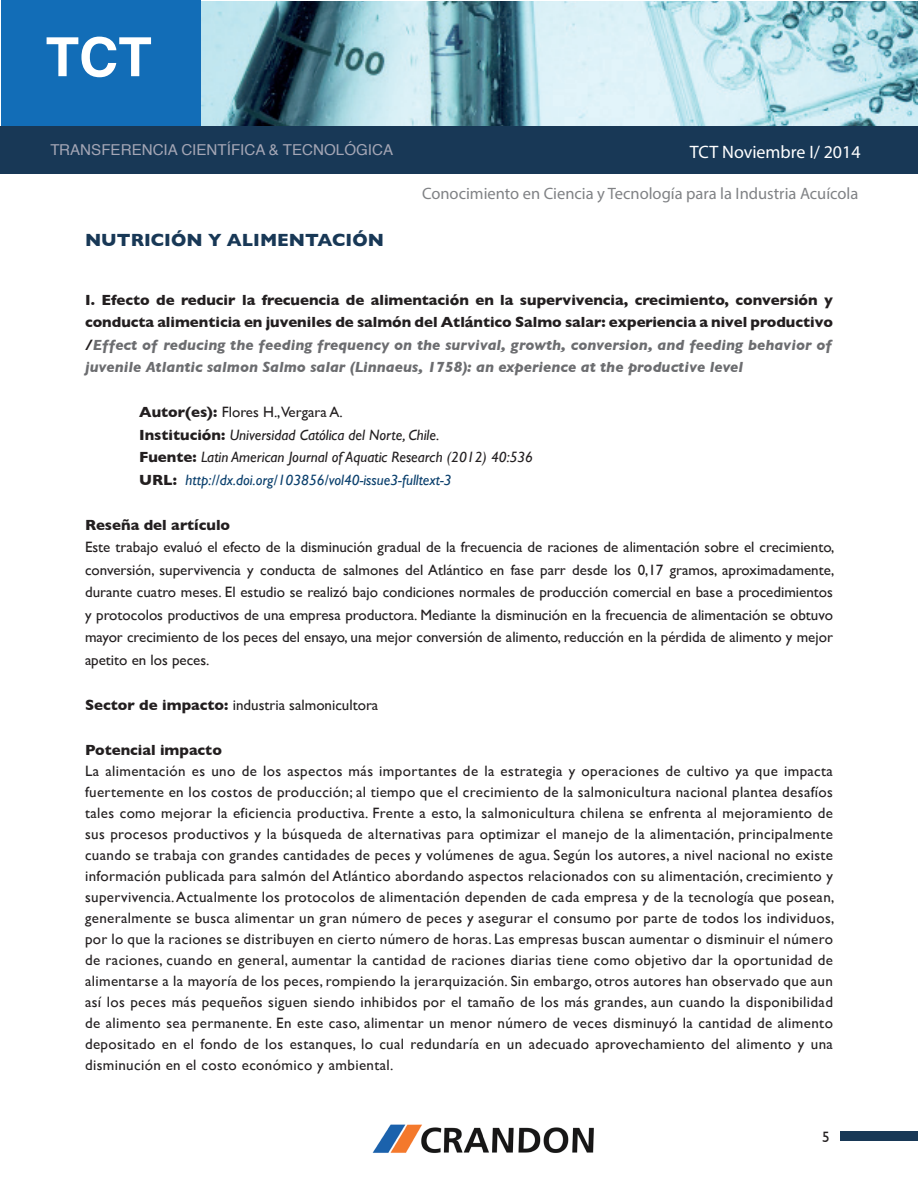
<style>
.page{position:relative;width:918px;height:1188px;background:#fff}
.page>*{position:absolute;margin:0;border:0;box-sizing:border-box;transform-origin:0 0}
.t1{font:700 54px "Helvetica";color:#fff}
.t2{font:700 18px "Gill Sans";color:#183856}
.t3{font:18px "Myriad Pro";color:#fff}
.t4{font:16.5px "Myriad Pro";color:#808285}
.t5{font:15px/21px "Gill Sans";color:#231f20;text-align:justify}
.t6{font:700 15px/22.5px "Gill Sans";color:#231f20;text-align:justify}
.t7{font:italic 15px/22.5px "Gill Sans";color:#231f20}
.t8{font:15px "Helvetica";color:#a4a6b5}
.s1{font-style:italic;color:#6c6d70}
.s2{font-weight:700;font-style:normal}
.s3{font-style:normal}
.s4{color:#0b406d}
.s5{font-weight:700}
</style>
<div class="page">
<div style="left:840px;top:1131px;width:78px;height:9px;background:#183856"></div>
<img style="left:372px;top:1124px;width:222px;height:29px">
<img style="left:200px;top:1px;width:718px;height:125px">
<div style="left:1px;top:0;width:199px;height:127px;background:#126db7"></div>
<div style="left:0;top:126px;width:918px;height:48px;background:#183856"></div>
<h1 class="t1" style="left:46px;top:14px;width:108px">TCT</h1>
<p class="t8" style="left:51px;top:138px;width:344px">TRANSFERENCIA CIENTÍFICA &amp; TECNOLÓGICA</p>
<p class="t2" style="left:85px;top:226px;width:300px">NUTRICIÓN Y ALIMENTACIÓN</p>
<p class="t3" style="left:690px;top:141px;width:172px">TCT Noviembre I/ 2014</p>
<p class="t4" style="left:422px;top:184px;width:438px">Conocimiento en Ciencia y Tecnología para la Industria Acuícola</p>
<p class="t6" style="left:85px;top:288px;width:749px">I. Efecto de reducir la frecuencia de alimentación en la supervivencia, crecimiento, conversión y conducta alimenticia en juveniles de salmón del Atlántico Salmo salar: experiencia a nivel productivo /<span class="s1">Effect of reducing the feeding frequency on the survival, growth, conversion, and feeding behavior of juvenile Atlantic salmon Salmo salar (Linnaeus, 1758): an experience at the productive level</span></p>
<p class="t7" style="left:139px;top:401px;width:396px"><span class="s2">Autor(es):</span> <span class="s3">Flores H.,Vergara A.<br></span><span class="s2">Institución:</span> Universidad Católica del Norte, Chile.<br><span class="s2">Fuente:</span> Latin American Journal of Aquatic Research (2012) 40:536<br><span class="s2">URL:</span> <span class="s4">http://dx.doi.org/103856/vol40-issue3-fulltext-3</span></p>
<p class="t6" style="left:85px;top:513px;width:147px">Reseña del artículo</p>
<p class="t5" style="left:85px;top:536px;width:751px;line-height:22.5px">Este trabajo evaluó el efecto de la disminución gradual de la frecuencia de raciones de alimentación sobre el crecimiento, conversión, supervivencia y conducta de salmones del Atlántico en fase parr desde los 0,17 gramos, aproximadamente, durante cuatro meses. El estudio se realizó bajo condiciones normales de producción comercial en base a procedimientos y protocolos productivos de una empresa productora. Mediante la disminución en la frecuencia de alimentación se obtuvo mayor crecimiento de los peces del ensayo, una mejor conversión de alimento, reducción en la pérdida de alimento y mejor apetito en los peces.</p>
<p class="t5" style="left:85px;top:694px;width:295px"><span class="s5">Sector de impacto:</span> industria salmonicultora</p>
<p class="t6" style="left:85px;top:738px;width:138px">Potencial impacto</p>
<p class="t5" style="left:85px;top:760px;width:751px">La alimentación es uno de los aspectos más importantes de la estrategia y operaciones de cultivo ya que impacta fuertemente en los costos de producción; al tiempo que el crecimiento de la salmonicultura nacional plantea desafíos tales como mejorar la eficiencia productiva. Frente a esto, la salmonicultura chilena se enfrenta al mejoramiento de sus procesos productivos y la búsqueda de alternativas para optimizar el manejo de la alimentación, principalmente cuando se trabaja con grandes cantidades de peces y volúmenes de agua. Según los autores, a nivel nacional no existe información publicada para salmón del Atlántico abordando aspectos relacionados con su alimentación, crecimiento y supervivencia. Actualmente los protocolos de alimentación dependen de cada empresa y de la tecnología que posean, generalmente se busca alimentar un gran número de peces y asegurar el consumo por parte de todos los individuos, por lo que la raciones se distribuyen en cierto número de horas. Las empresas buscan aumentar o disminuir el número de raciones, cuando en general, aumentar la cantidad de raciones diarias tiene como objetivo dar la oportunidad de alimentarse a la mayoría de los peces, rompiendo la jerarquización. Sin embargo, otros autores han observado que aun así los peces más pequeños siguen siendo inhibidos por el tamaño de los más grandes, aun cuando la disponibilidad de alimento sea permanente. En este caso, alimentar un menor número de veces disminuyó la cantidad de alimento depositado en el fondo de los estanques, lo cual redundaría en un adecuado aprovechamiento del alimento y una disminución en el costo económico y ambiental.</p>
<p class="t5" style="left:822px;top:1126px;width:9px">5</p>
</div>
